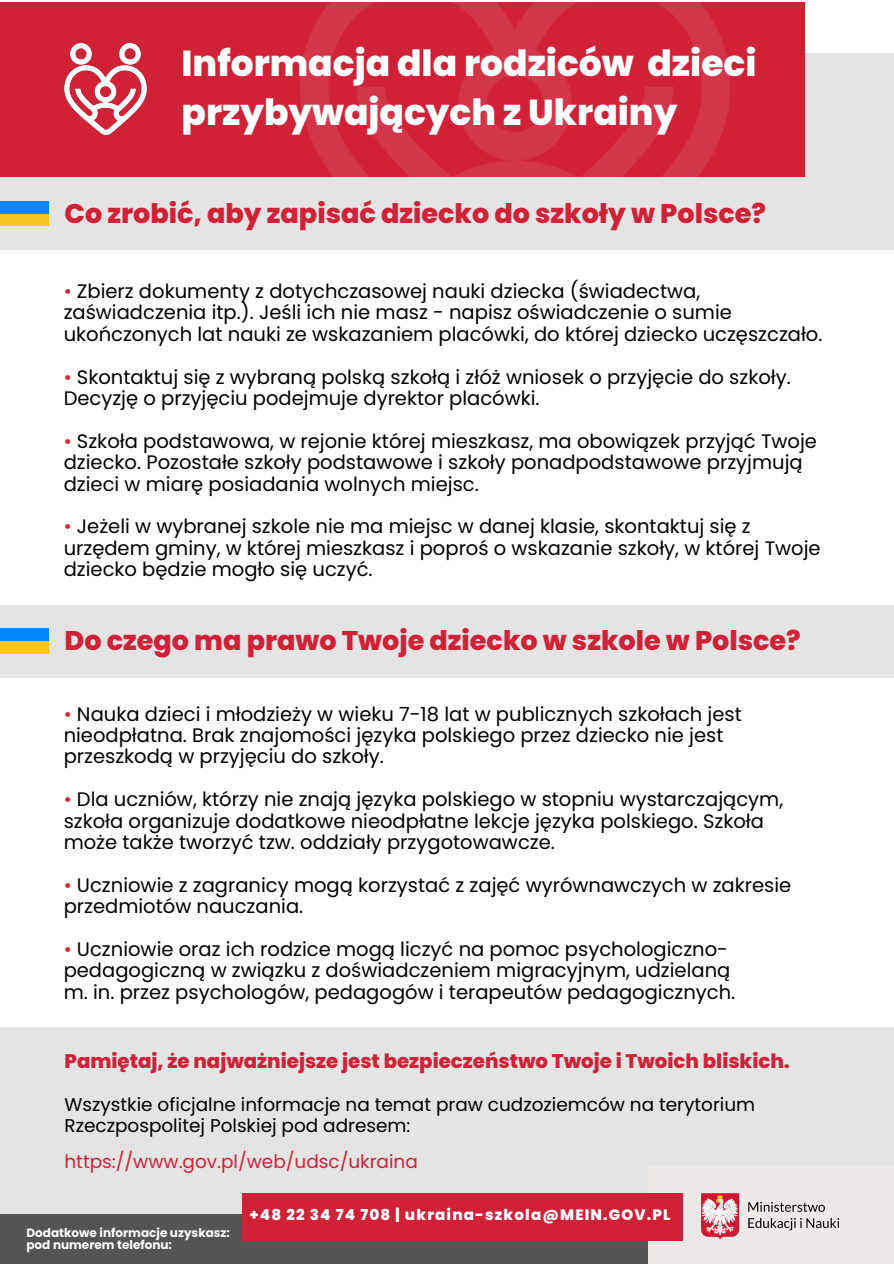
<style>
.page{position:relative;width:894px;height:1264px;background:#fff}
.page>*{position:absolute;margin:0;border:0;box-sizing:border-box;transform-origin:0 0}
.t1{font:800 36px "Poppins";color:#fff}
.t2{font:800 27px "Poppins";color:#d02237}
.t3{font:800 19.65px "Poppins";color:#d02237}
.t4{font:19.5px/21.5px "Poppins";color:#000}
.t5{font:18.45px/21.1px "Poppins";color:#000}
.t6{font:18.45px "Poppins";color:#d02237}
.t7{font:800 15px "Poppins";letter-spacing:.08em;color:#fff}
.t8{font:700 12px "Poppins";color:#fafdfd}
.s1{color:#d02237}
</style>
<div class="page">
<div style="left:0;top:54px;width:893px;height:195px;background:#e4e4e4"></div>
<div style="left:0;top:605px;width:893px;height:72px;background:#e4e4e4"></div>
<div style="left:0;top:2px;width:804px;height:174px;background:#d02237"></div>
<img style="left:64px;top:43px;width:83px;height:92px">
<img style="left:300px;top:2px;width:430px;height:174px">
<div style="left:0;top:1026px;width:893px;height:237px;background:#e4e4e4"></div>
<div style="left:0;top:1214px;width:695px;height:49px;background:#545454"></div>
<div style="left:648px;top:1164px;width:245px;height:99px;background:#eee9e9"></div>
<img style="left:672px;top:1193px;width:168px;height:48px">
<div style="left:242px;top:1193px;width:441px;height:47px;background:#d02237"></div>
<div style="left:0;top:641px;width:48px;height:12px;background:#f8c622"></div>
<div style="left:0;top:628px;width:48px;height:12px;background:#0087ff"></div>
<div style="left:0;top:214px;width:48px;height:12px;background:#f8c622"></div>
<div style="left:0;top:201px;width:48px;height:12px;background:#0087ff"></div>
<p class="t1" style="left:181px;top:38px;width:576px">Informacja dla rodziców dzieci</p>
<p class="t1" style="left:181px;top:87px;width:497px">przybywających z Ukrainy</p>
<p class="t2" style="left:64px;top:194px;width:702px">Co zrobić, aby zapisać dziecko do szkoły w Polsce?</p>
<p class="t4" style="left:64px;top:280px;width:760px"><span class="s1">•</span> Zbierz dokumenty z dotychczasowej nauki dziecka (świadectwa, zaświadczenia itp.). Jeśli ich nie masz - napisz oświadczenie o sumie ukończonych lat nauki ze wskazaniem placówki, do której dziecko uczęszczało.</p>
<p class="t4" style="left:64px;top:366px;width:728px"><span class="s1">•</span> Skontaktuj się z wybraną polską szkołą i złóż wniosek o przyjęcie do szkoły.<br>Decyzję o przyjęciu podejmuje dyrektor placówki.</p>
<p class="t4" style="left:64px;top:430px;width:754px"><span class="s1">•</span> Szkoła podstawowa, w rejonie której mieszkasz, ma obowiązek przyjąć Twoje dziecko. Pozostałe szkoły podstawowe i szkoły ponadpodstawowe przyjmują dzieci w miarę posiadania wolnych miejsc.</p>
<p class="t4" style="left:64px;top:516px;width:758px"><span class="s1">•</span> Jeżeli w wybranej szkole nie ma miejsc w danej klasie, skontaktuj się z urzędem gminy, w której mieszkasz i poproś o wskazanie szkoły, w której Twoje dziecko będzie mogło się uczyć.</p>
<p class="t2" style="left:64px;top:621px;width:737px">Do czego ma prawo Twoje dziecko w szkole w Polsce?</p>
<p class="t4" style="left:64px;top:703px;width:679px"><span class="s1">•</span> Nauka dzieci i młodzieży w wieku 7-18 lat w publicznych szkołach jest nieodpłatna. Brak znajomości języka polskiego przez dziecko nie jest</p>
<p class="t4" style="left:64px;top:745px;width:321px">przeszkodą w przyjęciu do szkoły.</p>
<p class="t4" style="left:64px;top:788px;width:720px"><span class="s1">•</span> Dla uczniów, którzy nie znają języka polskiego w stopniu wystarczającym, szkoła organizuje dodatkowe nieodpłatne lekcje języka polskiego. Szkoła</p>
<p class="t4" style="left:64px;top:831px;width:492px">może także tworzyć tzw. oddziały przygotowawcze.</p>
<p class="t4" style="left:64px;top:874px;width:729px"><span class="s1">•</span> Uczniowie z zagranicy mogą korzystać z zajęć wyrównawczych w zakresie przedmiotów nauczania.</p>
<p class="t4" style="left:64px;top:938px;width:668px"><span class="s1">•</span> Uczniowie oraz ich rodzice mogą liczyć na pomoc psychologiczno&shy;pedagogiczną w związku z doświadczeniem migracyjnym, udzielaną</p>
<p class="t4" style="left:64px;top:981px;width:673px">m. in. przez psychologów, pedagogów i terapeutów pedagogicznych.</p>
<p class="t3" style="left:64px;top:1047px;width:726px">Pamiętaj, że najważniejsze jest bezpieczeństwo Twoje i Twoich bliskich.</p>
<p class="t5" style="left:64px;top:1094px;width:692px">Wszystkie oficjalne informacje na temat praw cudzoziemców na terytorium<br>Rzeczpospolitej Polskiej pod adresem:</p>
<p class="t6" style="left:64px;top:1148px;width:355px">https://www.gov.pl/web/udsc/ukraina</p>
<p class="t8" style="left:26px;top:1224px;width:205px">Dodatkowe informacje uzyskasz:</p>
<p class="t8" style="left:26px;top:1236px;width:147px">pod numerem telefonu:</p>
<p class="t7" style="left:250px;top:1203px;width:422px">+48 22 34 74 708 | ukraina-szkola@MEIN.GOV.PL</p>
</div>
